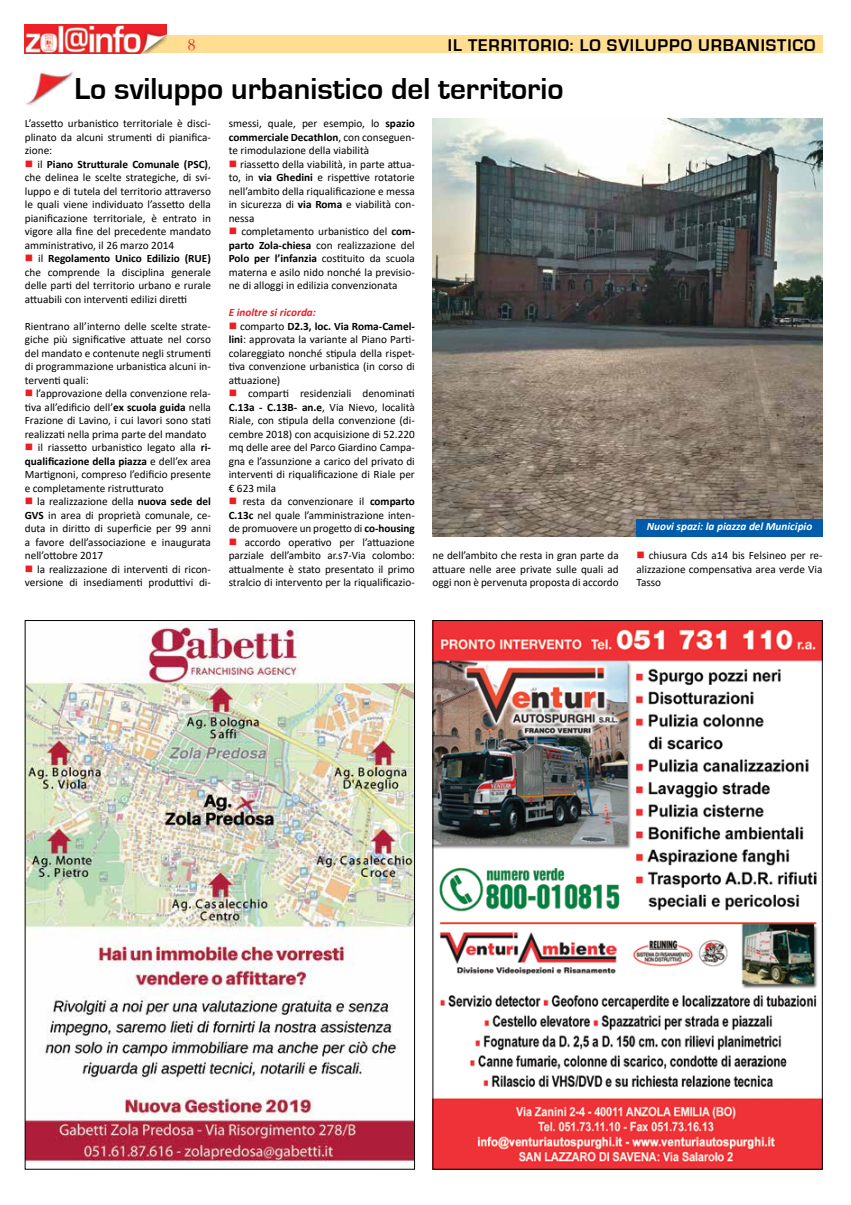
<style>
.page{position:relative;width:851px;height:1205px;background:#fff}
.page>*{position:absolute;margin:0;border:0;box-sizing:border-box;transform-origin:0 0}
.t1{font:700 31.25px "Eurostile";color:#000}
.t2{font:700 17.5px "Eurostile";letter-spacing:.05em;color:#000}
.t3{font:17.5px "Garamond";color:#ed1d24}
.t4{font:11.25px/13.5px "Calibri";color:#000;text-align:justify}
.t5{font:italic 700 11.25px "Calibri";color:#fff}
.t6{font:italic 700 11.25px "Calibri";color:#ed1d24}
.s1{color:#ed1d24}
.s2{font-weight:700}
</style>
<div class="page">
<div style="left:25px;top:35px;width:797px;height:18px;background:#ffdd91"></div>
<img style="left:25px;top:25px;width:142px;height:28px">
<img style="left:26px;top:71px;width:48px;height:35px">
<img style="left:432px;top:119px;width:390px;height:418px">
<img style="left:27px;top:622px;width:386px;height:545px">
<img style="left:434px;top:622px;width:386px;height:545px">
<div style="left:636px;top:519px;width:186px;height:18px;background:#005baa"></div>
<h2 class="t3" style="left:187px;top:33px;width:10px">8</h2>
<h2 class="t2" style="left:448px;top:35px;width:369px">IL TERRITORIO: LO SVILUPPO URBANISTICO</h2>
<h1 class="t1" style="left:74px;top:71px;width:490px">Lo sviluppo urbanistico del territorio</h1>
<p class="t4" style="left:25px;top:116px;width:188px">L’assetto urbanistico territoriale è disci&shy;plinato da alcuni strumenti di pianifica&shy;zione:</p>
<p class="t4" style="left:25px;top:157px;width:188px"><span class="s1">■</span> il <span class="s2">Piano Strutturale Comunale (PSC)</span>, che delinea le scelte strategiche, di svi&shy;luppo e di tutela del territorio attraverso le quali viene individuato l’assetto della pianificazione territoriale, è entrato in vigore alla fine del precedente mandato amministrativo, il 26 marzo 2014</p>
<p class="t4" style="left:25px;top:251px;width:188px"><span class="s1">■</span> il <span class="s2">Regolamento Unico Edilizio (RUE) </span>che comprende la disciplina generale delle parti del territorio urbano e rurale attuabili con interventi edilizi diretti</p>
<p class="t4" style="left:25px;top:319px;width:188px">Rientrano all’interno delle scelte strate&shy;giche più significative attuate nel corso del mandato e contenute negli strumenti di programmazione urbanistica alcuni in&shy;terventi quali:</p>
<p class="t4" style="left:25px;top:386px;width:188px"><span class="s1">■</span> l’approvazione della convenzione rela&shy;tiva all’edificio dell’<span class="s2">ex scuola guida</span> nella Frazione di Lavino, i cui lavori sono stati realizzati nella prima parte del mandato</p>
<p class="t4" style="left:25px;top:440px;width:188px"><span class="s1">■</span> il riassetto urbanistico legato alla <span class="s2">ri&shy;qualificazione della piazza</span> e dell’ex area Martignoni, compreso l’edificio presente e completamente ristrutturato</p>
<p class="t4" style="left:25px;top:494px;width:188px"><span class="s1">■</span> la realizzazione della <span class="s2">nuova sede del GVS</span> in area di proprietà comunale, ce&shy;duta in diritto di superficie per 99 anni a favore dell’associazione e inaugurata nell’ottobre 2017</p>
<p class="t4" style="left:25px;top:562px;width:188px"><span class="s1">■</span> la realizzazione di interventi di ricon&shy;versione di insediamenti produttivi di-</p>
<p class="t4" style="left:229px;top:116px;width:188px">smessi, quale, per esempio, lo <span class="s2">spazio commerciale Decathlon</span>, con conseguen&shy;te rimodulazione della viabilità</p>
<p class="t4" style="left:229px;top:157px;width:188px"><span class="s1">■</span> riassetto della viabilità, in parte attua&shy;to, in <span class="s2">via Ghedini</span> e rispettive rotatorie nell’ambito della riqualificazione e messa in sicurezza di <span class="s2">via Roma</span> e viabilità con&shy;nessa</p>
<p class="t4" style="left:229px;top:224px;width:188px"><span class="s1">■</span> completamento urbanistico del <span class="s2">com&shy;parto Zola-chiesa</span> con realizzazione del <span class="s2">Polo per l’infanzia</span> costituito da scuola materna e asilo nido nonché la previsio&shy;ne di alloggi in edilizia convenzionata</p>
<p class="t6" style="left:229px;top:304px;width:89px">E inoltre si ricorda:</p>
<p class="t4" style="left:229px;top:319px;width:188px"><span class="s1">■</span> comparto <span class="s2">D2.3, loc. Via Roma-Camel&shy;lini</span>: approvata la variante al Piano Parti&shy;colareggiato nonché stipula della rispet&shy;tiva convenzione urbanistica (in corso di attuazione)</p>
<p class="t4" style="left:229px;top:386px;width:188px"><span class="s1">■</span> comparti residenziali denominati <span class="s2">C.13a - C.13B- an.e</span>, Via Nievo, località Riale, con stipula della convenzione (di&shy;cembre 2018) con acquisizione di 52.220 mq delle aree del Parco Giardino Campa&shy;gna e l’assunzione a carico del privato di interventi di riqualificazione di Riale per € 623 mila</p>
<p class="t4" style="left:229px;top:494px;width:188px"><span class="s1">■</span> resta da convenzionare il <span class="s2">comparto C.13c</span> nel quale l’amministrazione inten&shy;de promuovere un progetto di <span class="s2">co-housing</span></p>
<p class="t4" style="left:229px;top:535px;width:188px"><span class="s1">■</span> accordo operativo per l’attuazione parziale dell’ambito ar.s7-Via colombo: attualmente è stato presentato il primo stralcio di intervento per la riqualificazio-</p>
<p class="t5" style="left:646px;top:518px;width:167px">Nuovi spazi: la piazza del Municipio</p>
<p class="t4" style="left:432px;top:548px;width:187px">ne dell’ambito che resta in gran parte da attuare nelle aree private sulle quali ad oggi non è pervenuta proposta di accordo</p>
<p class="t4" style="left:636px;top:549px;width:188px"><span class="s1">■</span> chiusura Cds a14 bis Felsineo per re&shy;alizzazione compensativa area verde Via Tasso</p>
</div>
